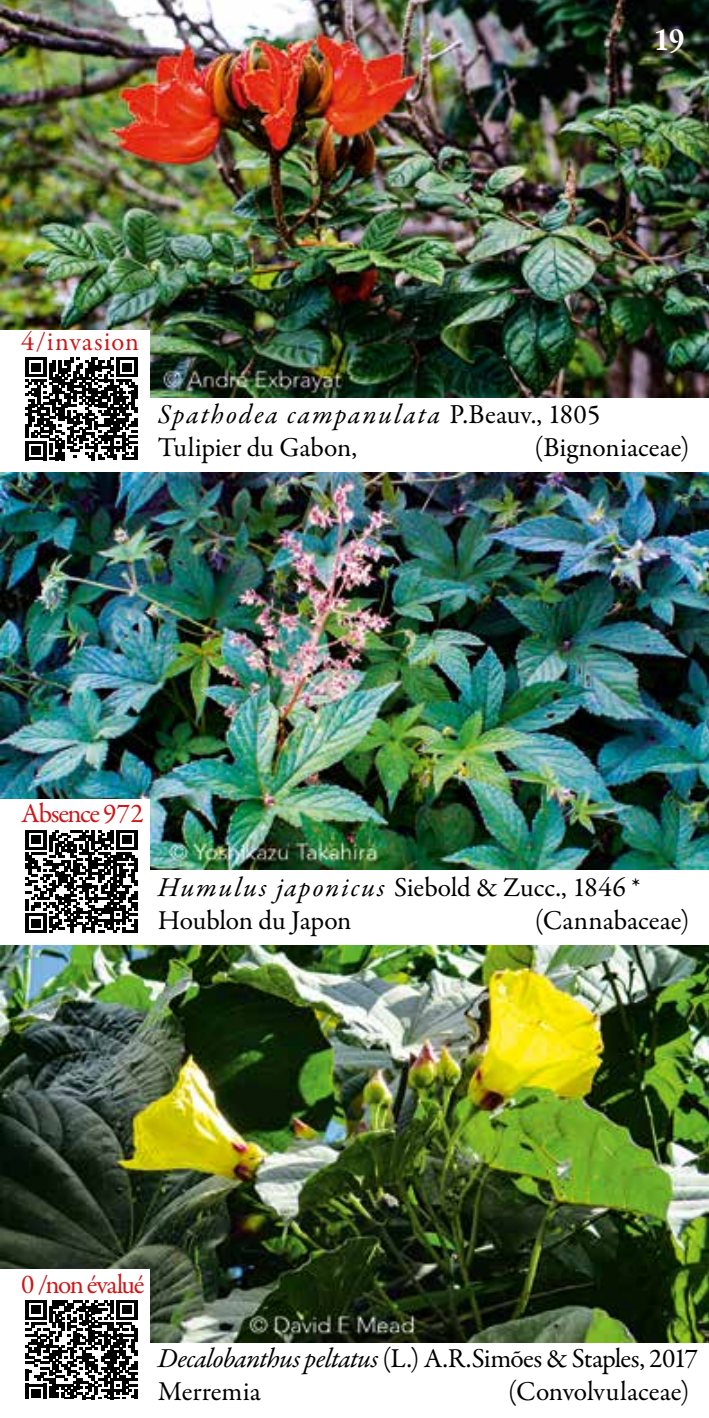
<style>
.page{position:relative;width:709px;height:1418px;background:#fff}
.page>*{position:absolute;margin:0;border:0;box-sizing:border-box;transform-origin:0 0}
.t1{font:700 condensed 32.5px "Garamond";color:#fff}
.t2{font:27.5px/33px "Garamond Premr Pro";letter-spacing:-.01em;color:#000}
.t3{font:27.5px "Garamond Premr Pro";letter-spacing:-.04em;color:#cd1719}
.s1{font-style:italic}
</style>
<div class="page">
<img style="left:0;top:945px;width:709px;height:397px">
<div style="left:0;top:1286px;width:150px;height:113px;background:#fff"></div>
<svg style="left:26px;top:1300px;width:111px;height:99px"></svg>
<div style="left:0;top:1269px;width:150px;height:23px;background:#fff"></div>
<img style="left:0;top:472px;width:709px;height:397px">
<div style="left:0;top:820px;width:150px;height:115px;background:#fff"></div>
<svg style="left:26px;top:830px;width:111px;height:102px"></svg>
<div style="left:0;top:798px;width:150px;height:24px;background:#fff"></div>
<img style="left:0;top:0;width:709px;height:397px">
<div style="left:0;top:347px;width:150px;height:115px;background:#fff"></div>
<svg style="left:26px;top:357px;width:111px;height:103px"></svg>
<hr style="left:134px;top:446px;width:3px;height:14px;background:#000">
<div style="left:0;top:330px;width:150px;height:20px;background:#fff"></div>
<p class="t1" style="left:654px;top:21px;width:32px">19</p>
<p class="t3" style="left:21px;top:324px;width:119px">4/invasion</p>
<p class="t2" style="left:158px;top:398px;width:444px"><span class="s1">Spathodea campanulata</span> P.Beauv., 1805<br>Tulipier du Gabon,</p>
<p class="t2" style="left:534px;top:431px;width:156px">(Bignoniaceae)</p>
<p class="t3" style="left:21px;top:797px;width:124px">Absence 972</p>
<p class="t3" style="left:21px;top:797px;width:13px">x</p>
<p class="t2" style="left:158px;top:871px;width:484px"><span class="s1">Humulus japonicus</span> Siebold &amp; Zucc., 1846 *<br>Houblon du Japon</p>
<p class="t2" style="left:535px;top:904px;width:156px">(Cannabaceae)</p>
<p class="t3" style="left:21px;top:1267px;width:125px">0 /non évalué</p>
<p class="t2" style="left:158px;top:1342px;width:542px"><span class="s1">Decalobanthus peltatus</span> (L.) A.R.Simões &amp; Staples, 2017<br>Merremia</p>
<p class="t2" style="left:508px;top:1375px;width:183px">(Convolvulaceae)</p>
</div>
